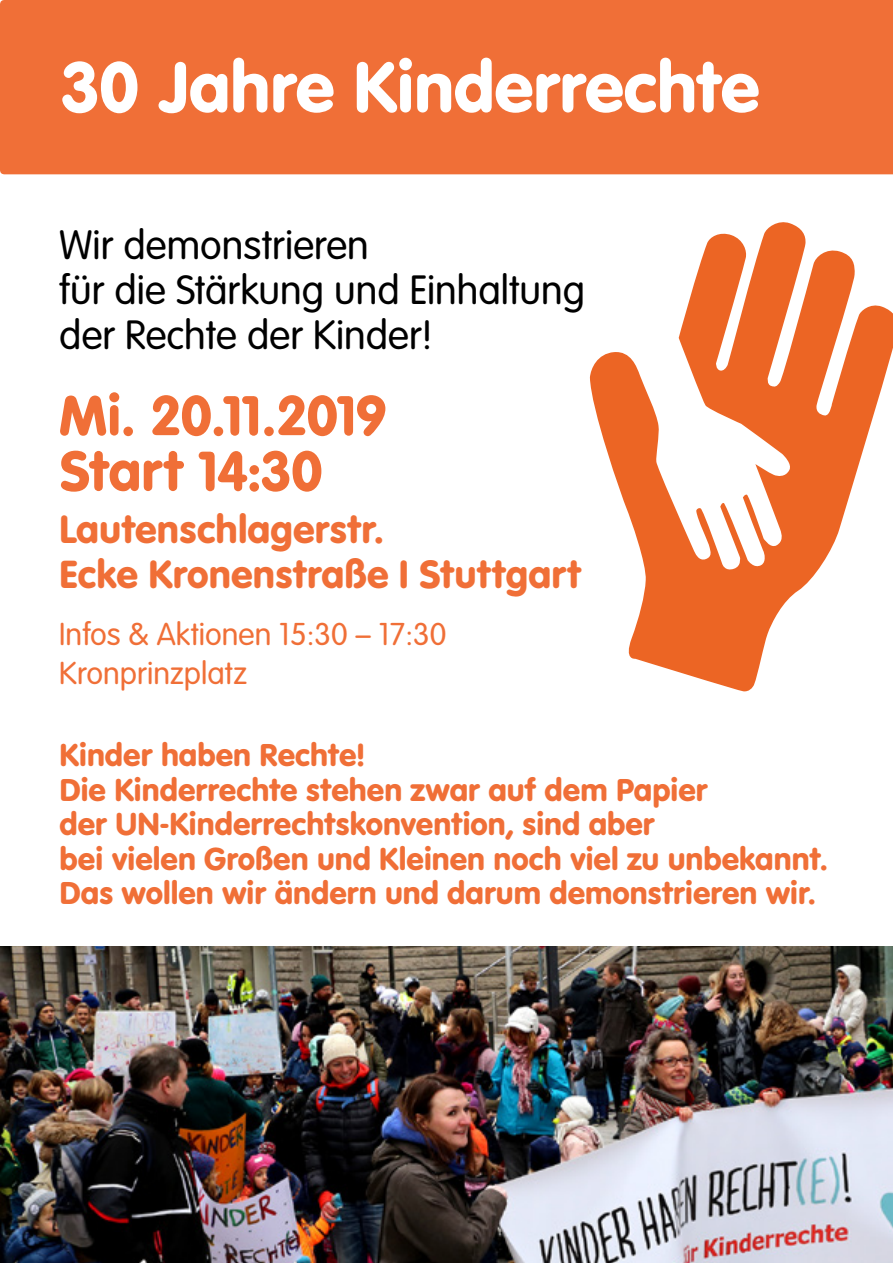
<style>
.page{position:relative;width:893px;height:1263px;background:#fff}
.page>*{position:absolute;margin:0;border:0;box-sizing:border-box;transform-origin:0 0}
.t1{font:74.1px "VAG Rundschrift D";letter-spacing:-.01em;color:#fff}
.t2{font:58.5px/55.5px "VAG Rundschrift D";letter-spacing:-.03em;color:#f06f37}
.t3{font:300 42.9px/45px "VAG Rundschrift D";color:#000}
.t4{font:40.95px/45px "VAG Rundschrift D";color:#f06f37}
.t5{font:300 33.15px/39.8px "VAG Rundschrift D";color:#f06f37}
.t6{font:33px/34.5px "VAG Rundschrift D";color:#f06f37}
</style>
<div class="page">
<div style="left:0;top:0;width:893px;height:174px;background:#f06f37"></div>
<svg style="left:590px;top:222px;width:303px;height:470px"></svg>
<img style="left:0;top:946px;width:893px;height:317px">
<h1 class="t1" style="left:59px;top:43px;width:702px">30 Jahre Kinderrechte</h1>
<h3 class="t3" style="left:59px;top:223px;width:527px">Wir demonstrieren<br>für die Stärkung und Einhaltung der Rechte der Kinder!</h3>
<h2 class="t2" style="left:59px;top:388px;width:329px">Mi. 20.11.2019<br>Start 14:30</h2>
<p class="t4" style="left:59px;top:507px;width:524px">Lautenschlagerstr.<br>Ecke Kronenstraße I Stuttgart</p>
<p class="t5" style="left:59px;top:615px;width:389px">Infos &amp; Aktionen 15:30 – 17:30<br>Kronprinzplatz</p>
<p class="t6" style="left:60px;top:738px;width:770px">Kinder haben Rechte!<br>Die Kinderrechte stehen zwar auf dem Papier<br>der UN-Kinderrechtskonvention, sind aber<br>bei vielen Großen und Kleinen noch viel zu unbekannt.<br>Das wollen wir ändern und darum demonstrieren wir.</p>
</div>
